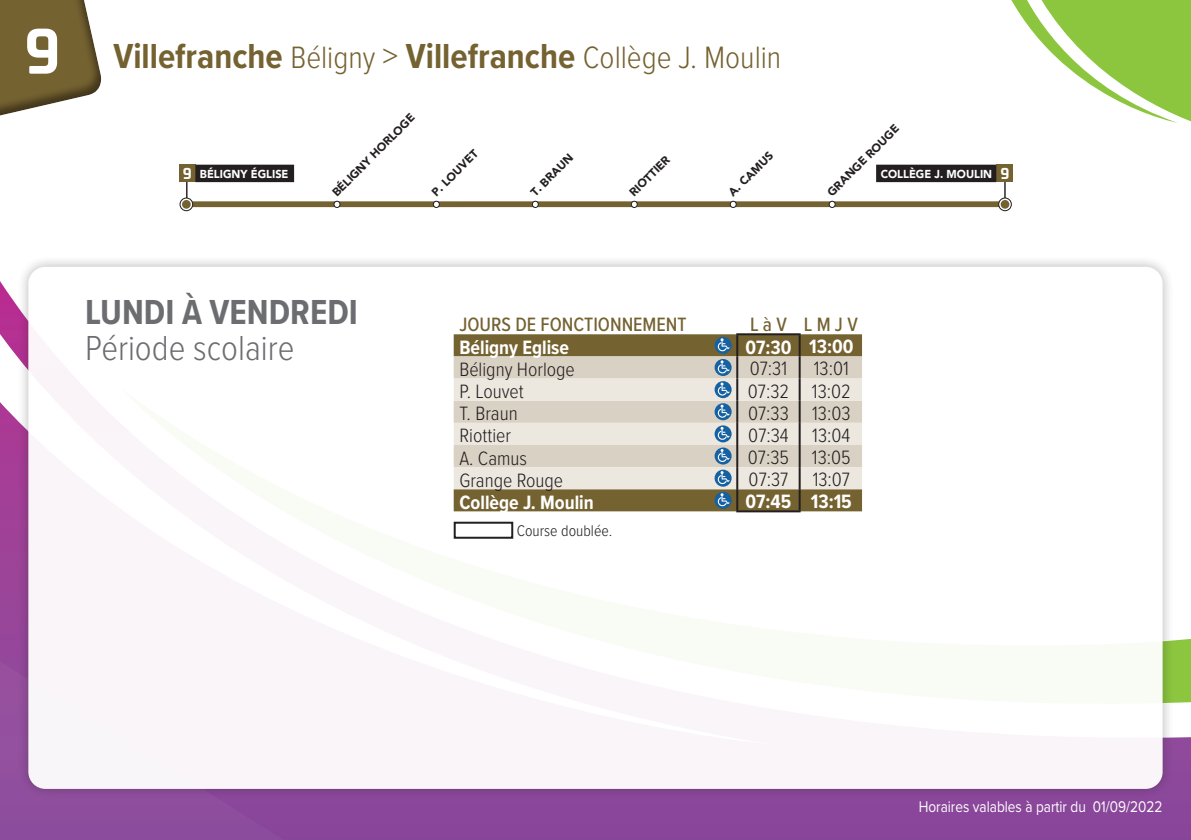
<style>
.page{position:relative;width:1191px;height:840px;background:#fff}
.page>*{position:absolute;margin:0;border:0;box-sizing:border-box;transform-origin:0 0}
.t1{font:700 70px "Rajdhani";color:#fff}
.t2{font:700 36px "Proxima Nova Cond";color:#756231}
.t3{font:300 36px "Proxima Nova Cond";color:#6c6d70}
.t4{font:700 36px "Proxima Nova Cond";color:#6c6d70}
.t5{font:300 20px "Proxima Nova Cond";color:#231f20}
.t6{font:700 20px "Proxima Nova Cond";color:#fff}
.t7{font:500 20px "Proxima Nova Cond";color:#756231}
.t8{font:16px "Proxima Nova";color:#fff;scale:.85 1}
.t9{font:300 16px "Proxima Nova Cond";color:#231f20}
.t10{font:900 11.6px "Avenir";color:#231f20}
.t11{font:900 11.6px "Avenir";color:#fff;scale:.95 1}
.s1{font-weight:300;font-size:32px}
.s2{font-weight:300}
.s3{font-family:"Rajdhani";font-weight:700;font-size:17.2px}
</style>
<div class="page">
<svg style="left:1011px;top:0;width:180px;height:123px"></svg>
<div style="left:702px;top:737px;width:489px;height:102px;background:#89469a"></div>
<svg style="left:0;top:281px;width:16px;height:346px"></svg>
<svg style="left:0;top:627px;width:702px;height:212px;background:#8b489b"></svg>
<svg style="left:1004px;top:182px;width:1px;height:15px"></svg>
<svg style="left:186px;top:182px;width:1px;height:15px"></svg>
<div style="left:187px;top:201px;width:817px;height:6px;background:#756231"></div>
<svg style="left:829px;top:201px;width:6px;height:6px"></svg>
<div style="left:828px;top:201px;width:7px;height:7px;border:1px solid #231f20;border-radius:50%"></div>
<svg style="left:730px;top:201px;width:6px;height:6px"></svg>
<div style="left:730px;top:201px;width:6px;height:7px;border:1px solid #231f20;border-radius:50%"></div>
<svg style="left:631px;top:201px;width:6px;height:6px"></svg>
<div style="left:631px;top:201px;width:6px;height:7px;border:1px solid #231f20;border-radius:50%"></div>
<svg style="left:532px;top:201px;width:6px;height:6px"></svg>
<div style="left:532px;top:201px;width:7px;height:7px;border:1px solid #231f20;border-radius:50%"></div>
<svg style="left:433px;top:201px;width:6px;height:6px"></svg>
<div style="left:433px;top:201px;width:7px;height:7px;border:1px solid #231f20;border-radius:50%"></div>
<svg style="left:334px;top:201px;width:6px;height:6px"></svg>
<div style="left:333px;top:201px;width:7px;height:7px;border:1px solid #231f20;border-radius:50%"></div>
<div style="left:996px;top:164px;width:17px;height:18px;background:#756231"></div>
<div style="left:876px;top:164px;width:120px;height:18px;background:#231f20"></div>
<div style="left:179px;top:164px;width:16px;height:18px;background:#756231"></div>
<div style="left:195px;top:164px;width:99px;height:18px;background:#231f20"></div>
<svg style="left:998px;top:198px;width:13px;height:12px"></svg>
<div style="left:998px;top:197px;width:13px;height:14px;border:1px solid #231f20;border-radius:50%"></div>
<div style="left:1000px;top:200px;width:9px;height:8px;background:#756231;border-radius:50%"></div>
<svg style="left:180px;top:198px;width:13px;height:12px"></svg>
<div style="left:179px;top:197px;width:14px;height:14px;border:1px solid #231f20;border-radius:50%"></div>
<div style="left:182px;top:200px;width:9px;height:8px;background:#756231;border-radius:50%"></div>
<div style="left:16px;top:254px;width:1158px;height:546px;background:#231f20;opacity:.35"></div>
<div style="left:28px;top:266px;width:1134px;height:522px;background:#fff;border-radius:17px"></div>
<div style="left:0;top:0;width:102px;height:120px;background:#231f20;opacity:.5"></div>
<div style="left:454px;top:334px;width:408px;height:177px;background:#756231"></div>
<div style="left:454px;top:356px;width:408px;height:22px;background:#d9d2c4"></div>
<svg style="left:454px;top:378px;width:408px;height:111px;background:#e3ded4"></svg>
<hr style="left:736px;top:333px;width:64px;height:2px;background:#231f20">
<hr style="left:736px;top:335px;width:2px;height:21px;background:#231f20">
<hr style="left:798px;top:335px;width:2px;height:21px;background:#231f20">
<hr style="left:736px;top:356px;width:2px;height:22px;background:#231f20">
<hr style="left:798px;top:356px;width:2px;height:22px;background:#231f20">
<hr style="left:736px;top:378px;width:2px;height:22px;background:#231f20">
<hr style="left:798px;top:378px;width:2px;height:22px;background:#231f20">
<hr style="left:736px;top:400px;width:2px;height:22px;background:#231f20">
<hr style="left:798px;top:400px;width:2px;height:22px;background:#231f20">
<hr style="left:736px;top:422px;width:2px;height:22px;background:#231f20">
<hr style="left:798px;top:422px;width:2px;height:22px;background:#231f20">
<hr style="left:736px;top:444px;width:2px;height:23px;background:#231f20">
<hr style="left:798px;top:444px;width:2px;height:23px;background:#231f20">
<hr style="left:736px;top:467px;width:2px;height:22px;background:#231f20">
<hr style="left:798px;top:467px;width:2px;height:22px;background:#231f20">
<hr style="left:736px;top:489px;width:2px;height:21px;background:#231f20">
<hr style="left:798px;top:489px;width:2px;height:21px;background:#231f20">
<hr style="left:736px;top:510px;width:64px;height:2px;background:#231f20">
<svg style="left:714px;top:336px;width:17px;height:17px"></svg>
<svg style="left:718px;top:338px;width:11px;height:13px"></svg>
<svg style="left:714px;top:359px;width:17px;height:17px"></svg>
<svg style="left:718px;top:360px;width:11px;height:13px"></svg>
<svg style="left:714px;top:381px;width:17px;height:17px"></svg>
<svg style="left:718px;top:382px;width:11px;height:13px"></svg>
<svg style="left:714px;top:403px;width:17px;height:17px"></svg>
<svg style="left:718px;top:404px;width:11px;height:13px"></svg>
<svg style="left:714px;top:425px;width:17px;height:17px"></svg>
<svg style="left:718px;top:426px;width:11px;height:13px"></svg>
<svg style="left:714px;top:447px;width:17px;height:17px"></svg>
<svg style="left:718px;top:448px;width:11px;height:13px"></svg>
<svg style="left:714px;top:469px;width:17px;height:17px"></svg>
<svg style="left:718px;top:471px;width:11px;height:13px"></svg>
<svg style="left:714px;top:491px;width:17px;height:17px"></svg>
<svg style="left:718px;top:493px;width:11px;height:13px"></svg>
<div style="left:454px;top:521px;width:59px;height:17px;border:2px solid #231f20"></div>
<p class="t1" style="left:24px;top:9px;width:38px">9</p>
<p class="t2" style="left:113px;top:30px;width:669px">Villefranche <span class="s1">Béligny</span> <span class="s2">&gt;</span> Villefranche <span class="s1">Collège J. Moulin</span></p>
<p class="t10" style="left:327px;top:187px;width:113px;rotate:-45deg">BÉLIGNY HORLOGE</p>
<p class="t10" style="left:822px;top:187px;width:97px;rotate:-45deg">GRANGE ROUGE</p>
<p class="t10" style="left:426px;top:187px;width:62px;rotate:-45deg">P. LOUVET</p>
<p class="t10" style="left:525px;top:187px;width:56px;rotate:-45deg">T. BRAUN</p>
<p class="t10" style="left:624px;top:187px;width:53px;rotate:-45deg">RIOTTIER</p>
<p class="t10" style="left:723px;top:187px;width:59px;rotate:-45deg">A. CAMUS</p>
<p class="t11" style="left:183px;top:164px;width:113px"><span class="s3">9</span> BÉLIGNY ÉGLISE</p>
<p class="t11" style="left:880px;top:164px;width:137px">COLLÈGE J. MOULIN <span class="s3">9</span></p>
<p class="t4" style="left:85px;top:285px;width:274px">LUNDI À VENDREDI</p>
<p class="t3" style="left:85px;top:321px;width:211px">Période scolaire</p>
<p class="t7" style="left:459px;top:309px;width:229px">JOURS DE FONCTIONNEMENT</p>
<p class="t7" style="left:750px;top:309px;width:38px">L à V</p>
<p class="t7" style="left:804px;top:309px;width:55px">L M J V</p>
<p class="t6" style="left:459px;top:332px;width:111px">Béligny Eglise</p>
<p class="t6" style="left:745px;top:332px;width:48px">07:30</p>
<p class="t6" style="left:809px;top:331px;width:46px">13:00</p>
<p class="t5" style="left:459px;top:354px;width:117px">Béligny Horloge</p>
<p class="t5" style="left:750px;top:354px;width:39px">07:31</p>
<p class="t5" style="left:814px;top:354px;width:37px">13:01</p>
<p class="t5" style="left:459px;top:376px;width:66px">P. Louvet</p>
<p class="t5" style="left:748px;top:376px;width:43px">07:32</p>
<p class="t5" style="left:812px;top:376px;width:40px">13:02</p>
<p class="t5" style="left:459px;top:398px;width:60px">T. Braun</p>
<p class="t5" style="left:748px;top:398px;width:42px">07:33</p>
<p class="t5" style="left:812px;top:398px;width:40px">13:03</p>
<p class="t5" style="left:459px;top:421px;width:53px">Riottier</p>
<p class="t5" style="left:748px;top:420px;width:42px">07:34</p>
<p class="t5" style="left:812px;top:420px;width:40px">13:04</p>
<p class="t5" style="left:459px;top:443px;width:69px">A. Camus</p>
<p class="t5" style="left:748px;top:442px;width:43px">07:35</p>
<p class="t5" style="left:812px;top:442px;width:40px">13:05</p>
<p class="t5" style="left:459px;top:465px;width:105px">Grange Rouge</p>
<p class="t5" style="left:748px;top:464px;width:41px">07:37</p>
<p class="t5" style="left:812px;top:464px;width:39px">13:07</p>
<p class="t6" style="left:459px;top:487px;width:136px">Collège J. Moulin</p>
<p class="t6" style="left:745px;top:486px;width:47px">07:45</p>
<p class="t6" style="left:811px;top:486px;width:43px">13:15</p>
<p class="t9" style="left:517px;top:518px;width:97px">Course doublée.</p>
<p class="t8" style="left:918px;top:793px;width:288px">Horaires valables à partir du 01/09/2022</p>
</div>
